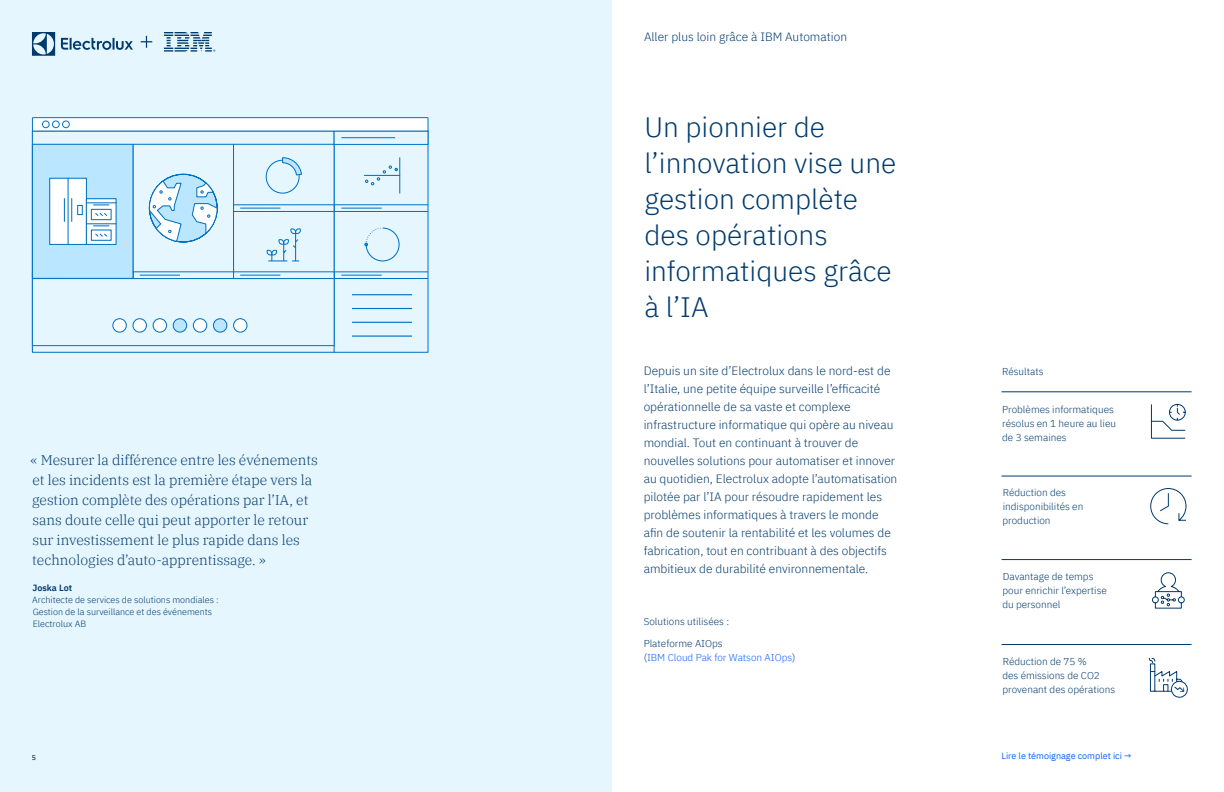
<style>
.page{position:relative;width:1224px;height:792px;background:#fff}
.page>*{position:absolute;margin:0;border:0;box-sizing:border-box;transform-origin:0 0}
.t1{font:300 28px/36px "IBM Plex Sans";color:#003a6d}
.t2{font:300 14px/20px "IBM Plex Serif";color:#003a6d}
.t3{font:300 12px/18px "IBM Plex Sans";color:#003a6d}
.t4{font:300 10px/14px "IBM Plex Sans";color:#003a6d}
.t5{font:300 10px/14px "IBM Plex Sans";color:#0f62fe}
.t6{font:300 9px/12px "IBM Plex Sans";color:#003a6d}
.t7{font:9px "IBM Plex Sans";color:#0f62fe}
.t8{font:600 9px "IBM Plex Sans";color:#003a6d}
.t9{font:7px "IBM Plex Sans";color:#000}
.s1{color:#003a6d}
</style>
<div class="page">
<div style="left:0;top:0;width:612px;height:792px;background:#e5f6ff"></div>
<div style="left:32px;top:278px;width:303px;height:68px;border:1px solid #0072c3"></div>
<svg style="left:113px;top:319px;width:13px;height:13px"></svg>
<div style="left:112px;top:318px;width:15px;height:15px;border:1px solid #0072c3;border-radius:50%"></div>
<div style="left:133px;top:319px;width:13px;height:13px;background:#fff;border-radius:50%"></div>
<div style="left:132px;top:318px;width:15px;height:15px;border:1px solid #0072c3;border-radius:50%"></div>
<div style="left:153px;top:319px;width:14px;height:13px;background:#fff;border-radius:50%"></div>
<div style="left:153px;top:318px;width:14px;height:15px;border:1px solid #0072c3;border-radius:50%"></div>
<div style="left:173px;top:319px;width:14px;height:13px;background:#bae6ff;border-radius:50%"></div>
<div style="left:173px;top:318px;width:14px;height:15px;border:1px solid #0072c3;border-radius:50%"></div>
<div style="left:213px;top:319px;width:14px;height:13px;background:#bae6ff;border-radius:50%"></div>
<div style="left:213px;top:318px;width:14px;height:15px;border:1px solid #0072c3;border-radius:50%"></div>
<div style="left:234px;top:319px;width:13px;height:13px;background:#fff;border-radius:50%"></div>
<div style="left:233px;top:318px;width:15px;height:15px;border:1px solid #0072c3;border-radius:50%"></div>
<div style="left:193px;top:319px;width:14px;height:13px;background:#fff;border-radius:50%"></div>
<div style="left:193px;top:318px;width:14px;height:15px;border:1px solid #0072c3;border-radius:50%"></div>
<div style="left:334px;top:131px;width:94px;height:14px;border:1px solid #0072c3"></div>
<div style="left:133px;top:144px;width:101px;height:135px;border:1px solid #0072c3"></div>
<div style="left:233px;top:144px;width:102px;height:68px;border:1px solid #0072c3"></div>
<div style="left:233px;top:211px;width:102px;height:68px;border:1px solid #0072c3"></div>
<div style="left:233px;top:204px;width:102px;height:8px;border:1px solid #0072c3"></div>
<div style="left:133px;top:271px;width:101px;height:8px;border:1px solid #0072c3"></div>
<div style="left:233px;top:271px;width:102px;height:8px;border:1px solid #0072c3"></div>
<svg style="left:32px;top:117px;width:397px;height:15px;background:#d5e8f5"></svg>
<div style="left:42px;top:121px;width:7px;height:7px;background:#fff;border-radius:50%"></div>
<div style="left:42px;top:121px;width:8px;height:7px;border:1px solid #0072c3;border-radius:50%"></div>
<div style="left:53px;top:121px;width:6px;height:7px;background:#fff;border-radius:50%"></div>
<div style="left:52px;top:121px;width:8px;height:7px;border:1px solid #0072c3;border-radius:50%"></div>
<div style="left:63px;top:121px;width:6px;height:7px;background:#fff;border-radius:50%"></div>
<div style="left:62px;top:121px;width:8px;height:7px;border:1px solid #0072c3;border-radius:50%"></div>
<hr style="left:341px;top:137px;width:54px;height:1px;background:#0072c3">
<hr style="left:240px;top:208px;width:40px;height:1px;background:#0072c3">
<hr style="left:341px;top:208px;width:41px;height:1px;background:#0072c3">
<hr style="left:341px;top:275px;width:41px;height:1px;background:#0072c3">
<hr style="left:140px;top:275px;width:40px;height:1px;background:#0072c3">
<hr style="left:240px;top:275px;width:40px;height:1px;background:#0072c3">
<svg style="left:265px;top:157px;width:37px;height:37px"></svg>
<svg style="left:365px;top:165px;width:33px;height:20px"></svg>
<hr style="left:399px;top:158px;width:1px;height:35px;background:#0072c3">
<hr style="left:364px;top:175px;width:36px;height:1px;background:#0072c3">
<hr style="left:334px;top:204px;width:94px;height:1px;background:#0072c3">
<hr style="left:334px;top:211px;width:94px;height:1px;background:#0072c3">
<hr style="left:334px;top:271px;width:94px;height:1px;background:#0072c3">
<hr style="left:334px;top:278px;width:94px;height:1px;background:#0072c3">
<div style="left:32px;top:144px;width:101px;height:134px;background:#bae6ff"></div>
<div style="left:32px;top:144px;width:102px;height:135px;border:1px solid #0072c3"></div>
<div style="left:50px;top:178px;width:36px;height:66px;background:#fff"></div>
<div style="left:49px;top:178px;width:38px;height:67px;border:1px solid #0072c3"></div>
<hr style="left:68px;top:178px;width:1px;height:66px;background:#0072c3">
<svg style="left:64px;top:199px;width:1px;height:22px"></svg>
<svg style="left:71px;top:199px;width:1px;height:22px"></svg>
<div style="left:77px;top:205px;width:6px;height:10px;border:1px solid #0072c3"></div>
<svg style="left:88px;top:200px;width:27px;height:43px"></svg>
<div style="left:86px;top:198px;width:31px;height:47px;border:1px solid #0072c3"></div>
<div style="left:91px;top:209px;width:20px;height:11px;background:#fff"></div>
<div style="left:91px;top:209px;width:21px;height:11px;border:1px solid #0072c3"></div>
<div style="left:91px;top:230px;width:20px;height:10px;background:#fff"></div>
<div style="left:91px;top:229px;width:21px;height:12px;border:1px solid #0072c3"></div>
<hr style="left:86px;top:202px;width:30px;height:1px;background:#0072c3">
<hr style="left:86px;top:223px;width:30px;height:1px;background:#0072c3">
<svg style="left:94px;top:204px;width:15px;height:1px"></svg>
<svg style="left:94px;top:225px;width:15px;height:1px"></svg>
<svg style="left:95px;top:233px;width:13px;height:4px"></svg>
<svg style="left:95px;top:213px;width:13px;height:3px"></svg>
<hr style="left:352px;top:336px;width:60px;height:1px;background:#0072c3">
<hr style="left:352px;top:322px;width:60px;height:1px;background:#0072c3">
<hr style="left:352px;top:308px;width:60px;height:1px;background:#0072c3">
<hr style="left:352px;top:294px;width:60px;height:1px;background:#0072c3">
<svg style="left:266px;top:228px;width:35px;height:34px"></svg>
<svg style="left:364px;top:227px;width:36px;height:35px"></svg>
<svg style="left:148px;top:173px;width:70px;height:70px"></svg>
<svg style="left:1151px;top:404px;width:35px;height:35px"></svg>
<hr style="left:1002px;top:392px;width:190px;height:1px;background:#003a6d">
<hr style="left:1002px;top:476px;width:190px;height:1px;background:#003a6d">
<hr style="left:1002px;top:559px;width:190px;height:1px;background:#003a6d">
<hr style="left:1002px;top:644px;width:190px;height:1px;background:#003a6d">
<svg style="left:1150px;top:488px;width:37px;height:37px"></svg>
<svg style="left:1149px;top:658px;width:39px;height:40px"></svg>
<svg style="left:1152px;top:572px;width:33px;height:37px"></svg>
<svg style="left:32px;top:32px;width:23px;height:24px"></svg>
<svg style="left:61px;top:38px;width:72px;height:12px"></svg>
<svg style="left:164px;top:32px;width:51px;height:20px"></svg>
<svg style="left:141px;top:36px;width:11px;height:12px"></svg>
<p class="t3" style="left:644px;top:27px;width:205px">Aller plus loin grâce à IBM Automation</p>
<p class="t2" style="left:31px;top:449px;width:289px">« Mesurer la différence entre les événements et les incidents est la première étape vers la gestion complète des opérations par l’IA, et sans doute celle qui peut apporter le retour sur investissement le plus rapide dans les technologies d’auto-apprentissage. »</p>
<p class="t8" style="left:32px;top:581px;width:41px">Joska Lot</p>
<p class="t6" style="left:32px;top:593px;width:188px">Architecte de services de solutions mondiales :<br>Gestion de la surveillance et des événements<br>Electrolux AB</p>
<h1 class="t1" style="left:644px;top:107px;width:253px">Un pionnier de l’innovation vise une gestion complète des opérations informatiques grâce à l’IA</h1>
<p class="t3" style="left:644px;top:361px;width:255px">Depuis un site d’Electrolux dans le nord-est de l’Italie, une petite équipe surveille l’efficacité opérationnelle de sa vaste et complexe infrastructure informatique qui opère au niveau mondial. Tout en continuant à trouver de nouvelles solutions pour automatiser et innover au quotidien, Electrolux adopte l’automatisation pilotée par l’IA pour résoudre rapidement les problèmes informatiques à travers le monde afin de soutenir la rentabilité et les volumes de fabrication, tout en contribuant à des objectifs ambitieux de durabilité environnementale.</p>
<p class="t4" style="left:644px;top:614px;width:87px">Solutions utilisées :</p>
<p class="t5" style="left:644px;top:636px;width:153px"><span class="s1">Plateforme AIOps<br>(</span>IBM Cloud Pak for Watson AIOps<span class="s1">)</span></p>
<p class="t4" style="left:1002px;top:364px;width:43px">Résultats</p>
<p class="t4" style="left:1002px;top:402px;width:115px">Problèmes informatiques résolus en 1 heure au lieu de 3 semaines</p>
<p class="t4" style="left:1003px;top:485px;width:82px">Réduction des indisponibilités en production</p>
<p class="t4" style="left:1002px;top:569px;width:106px">Davantage de temps pour enrichir l’expertise du personnel</p>
<p class="t4" style="left:1002px;top:653px;width:114px">Réduction de 75 %<br>des émissions de CO2 provenant des opérations</p>
<p class="t9" style="left:32px;top:752px;width:6px">5</p>
<p class="t7" style="left:1002px;top:749px;width:132px">Lire le témoignage complet ici →</p>
</div>
